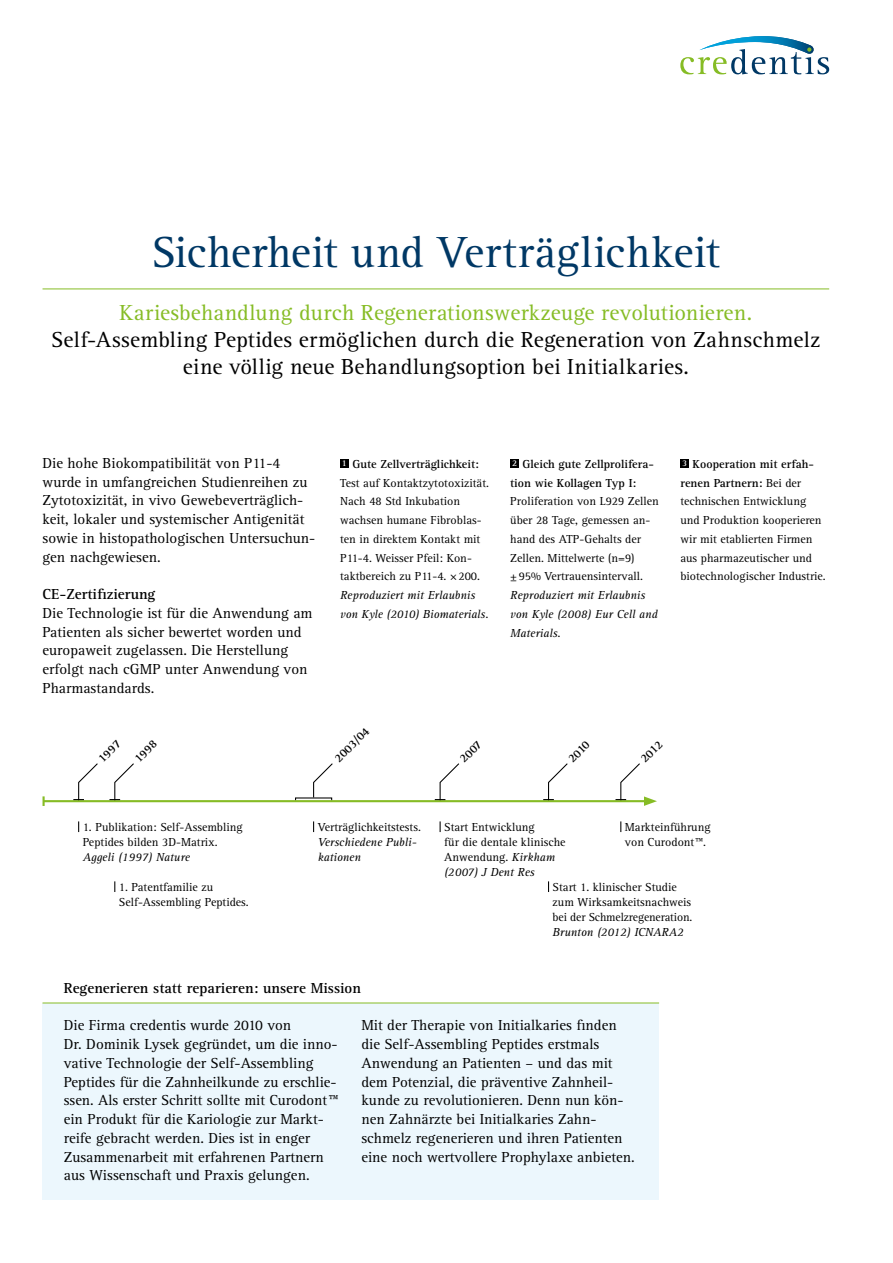
<style>
.page{position:relative;width:893px;height:1263px;background:#fff}
.page>*{position:absolute;margin:0;border:0;box-sizing:border-box;transform-origin:0 0}
.t1{font:45px "Rotis Serif Std";letter-spacing:.01em;color:#003865}
.t2{font:22.5px/27px "Rotis Serif Std";letter-spacing:.01em;color:#000;text-align:center}
.t3{font:22.5px "Rotis Serif Std";letter-spacing:.01em;color:#86bc25}
.t4{font:15px/18.8px "Rotis Serif Std";color:#000}
.t5{font:700 15px "Rotis Serif Std";color:#000}
.t6{font:12px/18.8px "Rotis Serif Std";color:#000}
.t7{font:italic 12px/18.8px "Rotis Serif Std";color:#000}
.t8{font:700 12px/18.8px "Rotis Serif Std";color:#000}
.s1{font-weight:700;font-size:9px;color:#fff}
.s2{font-weight:700}
.s3{font-size:9px;color:#fff}
.s4{font-style:italic}
</style>
<div class="page">
<svg style="left:680px;top:36px;width:149px;height:38px"></svg>
<hr style="left:43px;top:289px;width:786px;height:1px;background:#86bc25">
<div style="left:680px;top:459px;width:9px;height:9px;background:#000"></div>
<div style="left:510px;top:459px;width:9px;height:9px;background:#000"></div>
<div style="left:340px;top:459px;width:9px;height:9px;background:#000"></div>
<div style="left:43px;top:1003px;width:616px;height:196px;background:#ecf7fd"></div>
<hr style="left:43px;top:1002px;width:616px;height:1px;background:#86bc25">
<svg style="left:313px;top:763px;width:20px;height:35px"></svg>
<hr style="left:44px;top:800px;width:604px;height:2px;background:#86bc25">
<svg style="left:43px;top:796px;width:2px;height:10px"></svg>
<svg style="left:73px;top:763px;width:26px;height:38px"></svg>
<svg style="left:109px;top:763px;width:26px;height:38px"></svg>
<svg style="left:435px;top:763px;width:25px;height:38px"></svg>
<svg style="left:543px;top:763px;width:26px;height:38px"></svg>
<svg style="left:615px;top:763px;width:42px;height:43px"></svg>
<h1 class="t1" style="left:152px;top:227px;width:570px">Sicherheit und Verträglichkeit</h1>
<h2 class="t3" style="left:120px;top:299px;width:634px">Kariesbehandlung durch Regenerationswerkzeuge revolutionieren.</h2>
<h2 class="t2" style="left:51px;top:326px;width:771px">Self-Assembling Peptides ermöglichen durch die Regeneration von Zahnschmelz eine völlig neue Behandlungsoption bei Initialkaries.</h2>
<p class="t4" style="left:43px;top:454px;width:274px">Die hohe Biokompatibilität von P11-4 wurde in umfangreichen Studienreihen zu Zytotoxizität, in vivo Gewebeverträglich&shy;keit, lokaler und systemischer Antigenität sowie in histopathologischen Untersuchun&shy;gen nachgewiesen.</p>
<p class="t5" style="left:43px;top:585px;width:114px">CE-Zertifizierung</p>
<p class="t4" style="left:43px;top:604px;width:272px">Die Technologie ist für die Anwendung am Patienten als sicher bewertet worden und europaweit zugelassen. Die Herstellung erfolgt nach cGMP unter Anwendung von Pharmastandards.</p>
<p class="t8" style="left:109px;top:733px;width:28px;line-height:25.5px;text-indent:-26px;rotate:-45deg">1997<br>1998</p>
<p class="t6" style="left:340px;top:455px;width:150px"><span class="s1">1</span> <span class="s2">Gute Zellverträglichkeit:<br></span>Test auf Kontaktzytotoxizität.<br>Nach 48 Std Inkubation wachsen humane Fibroblas&shy;ten in direktem Kontakt mit<br>P11-4. Weisser Pfeil: Kon&shy;taktbereich zu P11-4. ×200.</p>
<p class="t7" style="left:340px;top:586px;width:150px">Reproduziert mit Erlaubnis von Kyle (2010) Biomaterials.</p>
<p class="t8" style="left:510px;top:455px;width:145px"><span class="s3">2</span> Gleich gute Zellprolifera&shy;tion wie Kollagen Typ I:</p>
<p class="t6" style="left:510px;top:492px;width:150px">Proliferation von L929 Zellen über 28 Tage, gemessen an&shy;hand des ATP-Gehalts der<br>Zellen. Mittelwerte (n=9) ±95% Vertrauensintervall.</p>
<p class="t7" style="left:510px;top:586px;width:149px">Reproduziert mit Erlaubnis von Kyle (2008) Eur Cell and<br>Materials.</p>
<p class="t6" style="left:680px;top:455px;width:147px"><span class="s1">3</span> <span class="s2">Kooperation mit erfah&shy;renen Partnern:</span> Bei der technischen Entwicklung und Produktion kooperieren wir mit etablierten Firmen aus pharmazeutischer und biotechnologischer Industrie.</p>
<p class="t8" style="left:330px;top:754px;width:46px;rotate:-45deg">2003/04</p>
<p class="t8" style="left:455px;top:754px;width:28px;rotate:-45deg">2007</p>
<p class="t8" style="left:563px;top:754px;width:27px;rotate:-45deg">2010</p>
<p class="t8" style="left:636px;top:754px;width:28px;rotate:-45deg">2012</p>
<p class="t6" style="left:83px;top:819px;width:161px;line-height:15px">1. Publikation: Self-Assembling<br>Peptides bilden 3D-Matrix.</p>
<p class="t7" style="left:83px;top:848px;width:109px">Aggeli (1997) Nature</p>
<p class="t6" style="left:119px;top:879px;width:131px;line-height:15px">1. Patentfamilie zu<br>Self-Assembling Peptides.</p>
<p class="t6" style="left:318px;top:817px;width:105px">Verträglichkeitstests.</p>
<p class="t7" style="left:318px;top:834px;width:100px;line-height:15px">Verschiedene Publi&shy;kationen</p>
<p class="t5" style="left:64px;top:979px;width:299px">Regenerieren statt reparieren: unsere Mission</p>
<p class="t6" style="left:444px;top:819px;width:123px;line-height:15px">Start Entwicklung<br>für die dentale klinische<br>Anwendung. <span class="s4">Kirkham (2007) J Dent Res</span></p>
<p class="t6" style="left:553px;top:879px;width:141px;line-height:15px">Start 1. klinischer Studie zum Wirksamkeitsnachweis bei der Schmelzregeneration.</p>
<p class="t7" style="left:553px;top:922px;width:133px">Brunton (2012) ICNARA2</p>
<p class="t6" style="left:625px;top:819px;width:87px;line-height:15px">Markteinführung von Curodont™.</p>
<p class="t4" style="left:64px;top:1016px;width:276px">Die Firma credentis wurde 2010 von<br>Dr. Dominik Lysek gegründet, um die inno&shy;vative Technologie der Self-Assembling Peptides für die Zahnheilkunde zu erschlie&shy;ssen. Als erster Schritt sollte mit Curodont<span class="s2">™ </span>ein Produkt für die Kariologie zur Markt&shy;reife gebracht werden. Dies ist in enger Zusammenarbeit mit erfahrenen Partnern aus Wissenschaft und Praxis gelungen.</p>
<p class="t4" style="left:361px;top:1016px;width:275px">Mit der Therapie von Initialkaries finden die Self-Assembling Peptides erstmals Anwendung an Patienten – und das mit dem Potenzial, die präventive Zahnheil&shy;kunde zu revolutionieren. Denn nun kön&shy;nen Zahnärzte bei Initialkaries Zahn&shy;schmelz regenerieren und ihren Patienten eine noch wertvollere Prophylaxe anbieten.</p>
</div>
